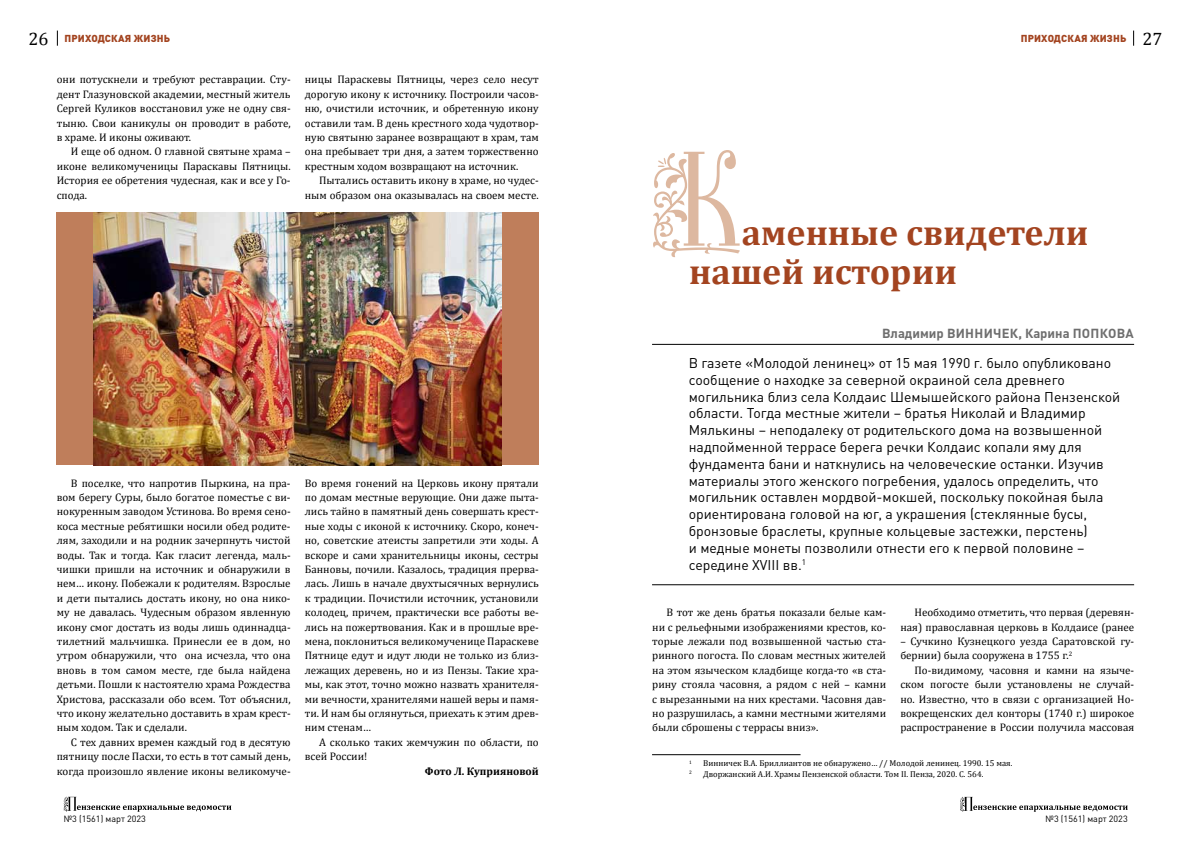
<style>
.page{position:relative;width:1191px;height:842px;background:#fff}
.page>*{position:absolute;margin:0;border:0;box-sizing:border-box;transform-origin:0 0}
.t1{font:140px "Remeslo";color:#ddb8a0}
.t2{font:700 36px/39px "Cambria";color:#a34420}
.t3{font:18px "Cambria";color:#000}
.t4{font:14px/16.8px "DIN Pro";color:#000}
.t5{font:700 13px "DIN Pro";color:#6e6e6e}
.t6{font:11px/14.4px "Cambria";color:#000;text-align:justify}
.t7{font:700 11px "Cambria";color:#000}
.t8{font:900 10px "DIN Pro";letter-spacing:.035em;color:#a34420}
.t9{font:9px "DIN Pro";color:#000}
.t10{font:8.5px "Cambria";color:#000}
.t11{font:4.9px "Cambria";color:#000}
.s1{font-family:"Cambria";font-weight:400;font-size:18px;color:#000}
</style>
<div class="page">
<div style="left:57px;top:212px;width:482px;height:253px;background:#bf7e5b"></div>
<hr style="left:652px;top:344px;width:482px;height:1px;background:#000">
<hr style="left:652px;top:584px;width:482px;height:1px;background:#000">
<hr style="left:652px;top:754px;width:148px;height:1px;background:#000">
<img style="left:94px;top:212px;width:408px;height:253px">
<svg style="left:64px;top:797px;width:167px;height:15px"></svg>
<svg style="left:57px;top:31px;width:1px;height:15px"></svg>
<svg style="left:960px;top:797px;width:167px;height:15px"></svg>
<svg style="left:1133px;top:31px;width:1px;height:15px"></svg>
<h3 class="t3" style="left:28px;top:28px;width:21px">26</h3>
<p class="t8" style="left:64px;top:29px;width:107px">Приходская жизнь</p>
<p class="t8" style="left:1020px;top:29px;width:143px">Приходская жизнь <span class="s1">27</span></p>
<p class="t6" style="left:57px;top:72px;width:235px">они потускнели и требуют реставрации. Сту&shy;дент Глазуновской академии, местный житель Сергей Куликов восстановил уже не одну свя&shy;тыню. Свои каникулы он проводит в работе, в храме. И иконы оживают.</p>
<p class="t6" style="left:57px;top:144px;width:235px;text-indent:14px">И еще об одном. О главной святыне храма – иконе великомученицы Параскавы Пятницы.<br>История ее обретения чудесная, как и все у Го&shy;спода.</p>
<p class="t6" style="left:305px;top:72px;width:235px">ницы Параскевы Пятницы, через село несут дорогую икону к источнику. Построили часов&shy;ню, очистили источник, и обретенную икону оставили там. В день крестного хода чудотвор&shy;ную святыню заранее возвращают в храм, там она пребывает три дня, а затем торжественно крестным ходом возвращают на источник.</p>
<p class="t6" style="left:305px;top:173px;width:235px;text-align:right">Пытались оставить икону в храме, но чудес&shy;ным образом она оказывалась на своем месте.</p>
<h1 class="t1" style="left:649px;top:125px;width:95px">К</h1>
<h2 class="t2" style="left:689px;top:212px;width:401px;text-indent:53px">аменные свидетели нашей истории</h2>
<p class="t6" style="left:57px;top:476px;width:235px;text-indent:14px">В поселке, что напротив Пыркина, на пра&shy;вом берегу Суры, было богатое поместье с ви&shy;нокуренным заводом Устинова. Во время сено&shy;коса местные ребятишки носили обед родите&shy;лям, заходили и на родник зачерпнуть чистой воды. Так и тогда. Как гласит легенда, маль&shy;чишки пришли на источник и обнаружили в нем… икону. Побежали к родителям. Взрослые и дети пытались достать икону, но она нико&shy;му не давалась. Чудесным образом явленную икону смог достать из воды лишь одиннадца&shy;тилетний мальчишка. Принесли ее в дом, но утром обнаружили, что она исчезла, что она вновь в том самом месте, где была найдена детьми. Пошли к настоятелю храма Рождества Христова, рассказали обо всем. Тот объяснил, что икону желательно доставить в храм крест&shy;ным ходом. Так и сделали.</p>
<p class="t6" style="left:57px;top:735px;width:235px;text-indent:14px">С тех давних времен каждый год в десятую пятницу после Пасхи, то есть в тот самый день, когда произошло явление иконы великомуче-</p>
<p class="t6" style="left:305px;top:476px;width:235px">Во время гонений на Церковь икону прятали по домам местные верующие. Они даже пыта&shy;лись тайно в памятный день совершать крест&shy;ные ходы с иконой к источнику. Скоро, конеч&shy;но, советские атеисты запретили эти ходы. А вскоре и сами хранительницы иконы, сестры Банновы, почили. Казалось, традиция прерва&shy;лась. Лишь в начале двухтысячных вернулись к традиции. Почистили источник, установили колодец, причем, практически все работы ве&shy;лись на пожертвования. Как и в прошлые вре&shy;мена, поклониться великомученице Параскеве Пятнице едут и идут люди не только из близ&shy;лежащих деревень, но и из Пензы. Такие хра&shy;мы, как этот, точно можно назвать хранителя&shy;ми вечности, хранителями нашей веры и памя&shy;ти. И нам бы оглянуться, приехать к этим древ&shy;ним стенам…</p>
<p class="t6" style="left:305px;top:735px;width:235px;text-indent:14px">А сколько таких жемчужин по области, по всей России!</p>
<p class="t7" style="left:425px;top:763px;width:115px">Фото Л. Куприяновой</p>
<p class="t9" style="left:64px;top:811px;width:84px">№3 (1561) март 2023</p>
<p class="t5" style="left:882px;top:322px;width:75px">Владимир Винни</p>
<p class="t5" style="left:993px;top:322px;width:99px">чек, Карина Попко</p>
<p class="t5" style="left:1116px;top:322px;width:17px">ва</p>
<p class="t4" style="left:689px;top:353px;width:433px">В газете «Молодой ленинец» от 15 мая 1990 г. было опубликовано сообщение о находке за северной окраиной села древнего могильника близ села Колдаис Шемышейского района Пензенской области. Тогда местные жители – братья Николай и Владимир Мялькины – неподалеку от родительского дома на возвышенной надпойменной террасе берега речки Колдаис копали яму для фундамента бани и наткнулись на человеческие останки. Изучив материалы этого женского погребения, удалось определить, что могильник оставлен мордвой-мокшей, поскольку покойная была ориентирована головой на юг, а украшения (стеклянные бусы, бронзовые браслеты, крупные кольцевые застежки, перстень)<br>и медные монеты позволили отнести его к первой половине – середине XVIII вв.<sup>1</sup></p>
<p class="t6" style="left:652px;top:605px;width:235px;text-indent:14px">В тот же день братья показали белые кам&shy;ни с рельефными изображениями крестов, ко&shy;торые лежали под возвышенной частью ста&shy;ринного погоста. По словам местных жителей на этом языческом кладбище когда-то «в ста&shy;рину стояла часовня, а рядом с ней – камни с вырезанными на них крестами. Часовня дав&shy;но разрушилась, а камни местными жителями были сброшены с террасы вниз».</p>
<p class="t6" style="left:900px;top:605px;width:235px;text-align:right">Необходимо отметить, что первая (деревян&shy;ная) православная церковь в Колдаисе (ранее</p>
<p class="t6" style="left:900px;top:634px;width:235px">– Сучкино Кузнецкого уезда Саратовской гу&shy;бернии) была сооружена в 1755 г.<sup>2</sup></p>
<p class="t6" style="left:900px;top:663px;width:235px;text-indent:14px">По-видимому, часовня и камни на языче&shy;ском погосте были установлены не случай&shy;но. Известно, что в связи с организацией Но&shy;вокрещенских дел конторы (1740 г.) широкое распространение в России получила массовая</p>
<p class="t11" style="left:689px;top:759px;width:4px">1</p>
<p class="t10" style="left:703px;top:758px;width:311px">Винничек В.А. Бриллиантов не обнаружено… // Молодой ленинец. 1990. 15 мая.</p>
<p class="t11" style="left:689px;top:769px;width:4px">2</p>
<p class="t10" style="left:703px;top:769px;width:282px">Дворжанский А.И. Храмы Пензенской области. Том II. Пенза, 2020. С. 564.</p>
<p class="t9" style="left:1045px;top:811px;width:84px">№3 (1561) март 2023</p>
</div>
